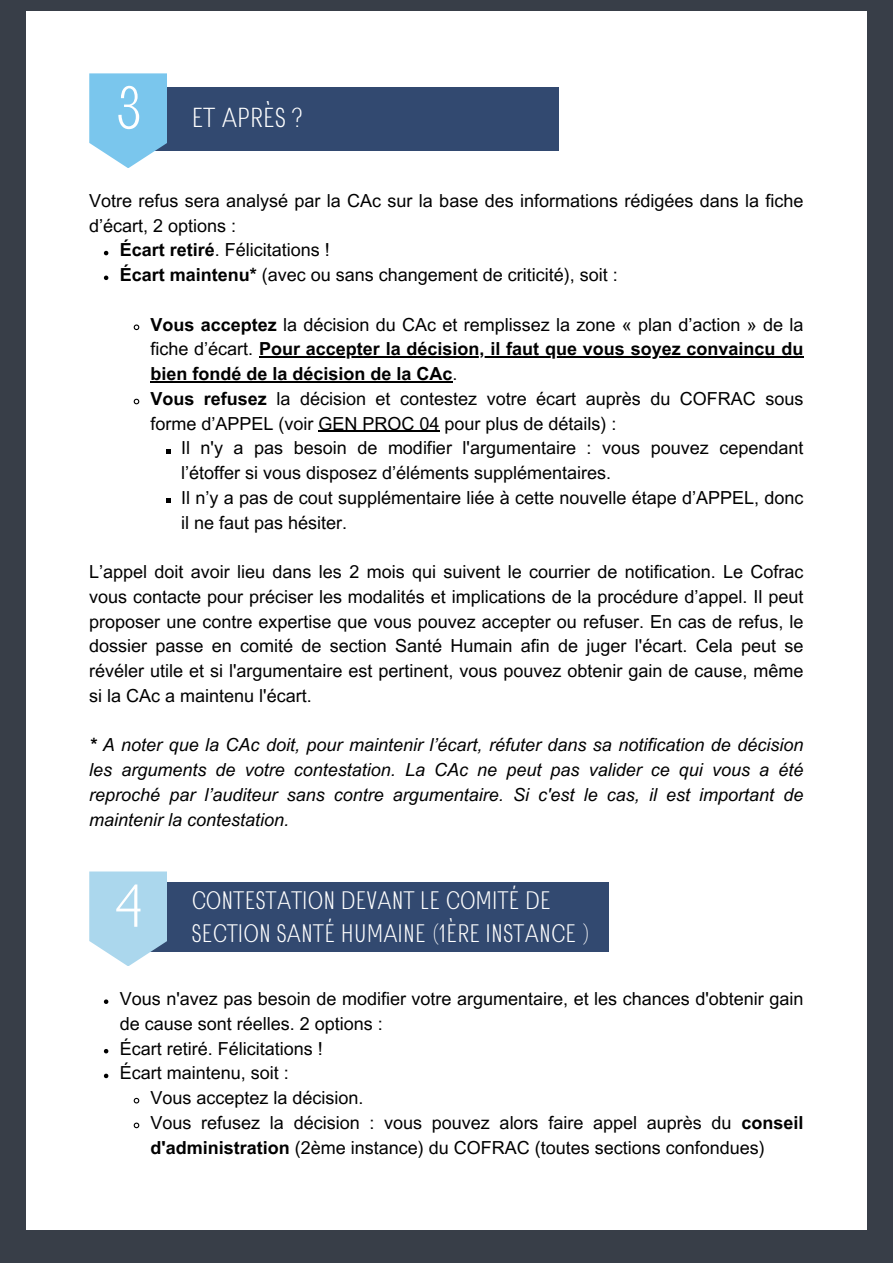
<style>
.page{position:relative;width:893px;height:1264px;background:#fff}
.page>*{position:absolute;margin:0;border:0;box-sizing:border-box;transform-origin:0 0}
.t1{font:300 57.75px "Brendon";color:#fff}
.t2{font:300 26.25px "Brendon";color:#fff}
.t3{font:300 24.15px/33px "Brendon";color:#fff}
.t4{font:18px/24.8px "Arial MT Pro";color:#000}
.t5{font:italic 18px/24.8px "Arial MT Pro";color:#000;text-align:justify}
.t6{font:700 18px/24.8px "Arial MT Pro";color:#000;text-align:justify}
.s1{font-weight:700}
.s2{font-weight:400}
</style>
<div class="page">
<div style="left:0;top:0;width:892px;height:1262px;background:#383e48"></div>
<div style="left:26px;top:11px;width:840px;height:1218px;background:#fff"></div>
<svg style="left:104px;top:251px;width:4px;height:4px"></svg>
<svg style="left:104px;top:275px;width:4px;height:5px"></svg>
<svg style="left:133px;top:324px;width:7px;height:7px"></svg>
<hr style="left:259px;top:356px;width:544px;height:1px;background:#000">
<hr style="left:150px;top:381px;width:302px;height:1px;background:#000">
<svg style="left:133px;top:398px;width:7px;height:7px"></svg>
<hr style="left:318px;top:431px;width:121px;height:1px;background:#000">
<svg style="left:166px;top:449px;width:4px;height:4px"></svg>
<svg style="left:166px;top:498px;width:4px;height:4px"></svg>
<div style="left:128px;top:87px;width:431px;height:63px;background:#324970"></div>
<svg style="left:89px;top:73px;width:78px;height:95px;background:#8accee"></svg>
<div style="left:128px;top:882px;width:481px;height:70px;background:#324970"></div>
<svg style="left:89px;top:871px;width:78px;height:95px;background:#b4daed"></svg>
<svg style="left:104px;top:999px;width:4px;height:4px"></svg>
<svg style="left:104px;top:1049px;width:4px;height:4px"></svg>
<svg style="left:104px;top:1073px;width:4px;height:5px"></svg>
<svg style="left:133px;top:1097px;width:7px;height:7px"></svg>
<svg style="left:133px;top:1122px;width:7px;height:7px"></svg>
<p class="t1" style="left:115px;top:74px;width:28px">3</p>
<p class="t2" style="left:191px;top:102px;width:113px">ET APRÈS ?</p>
<p class="t4" style="left:89px;top:190px;width:715px">Votre refus sera analysé par la CAc sur la base des informations rédigées dans la fiche d’écart, 2 options :</p>
<p class="t4" style="left:120px;top:240px;width:211px"><span class="s1">Écart retiré</span>. Félicitations !</p>
<p class="t4" style="left:120px;top:265px;width:499px"><span class="s1">Écart maintenu*</span> (avec ou sans changement de criticité), soit :</p>
<p class="t6" style="left:150px;top:314px;width:654px">Vous acceptez <span class="s2">la décision du CAc et remplissez la zone « plan d’action » de la fiche d’écart.</span> Pour accepter la décision, il faut que vous soyez convaincu du bien fondé de la décision de la CAc<span class="s2">.</span></p>
<p class="t4" style="left:150px;top:388px;width:654px"><span class="s1">Vous refusez</span> la décision et contestez votre écart auprès du COFRAC sous forme d’APPEL (voir GEN PROC 04 pour plus de détails) :</p>
<p class="t4" style="left:181px;top:438px;width:623px">Il n'y a pas besoin de modifier l'argumentaire : vous pouvez cependant l’étoffer si vous disposez d’éléments supplémentaires.</p>
<p class="t4" style="left:181px;top:487px;width:623px">Il n’y a pas de cout supplémentaire liée à cette nouvelle étape d’APPEL, donc il ne faut pas hésiter.</p>
<p class="t4" style="left:89px;top:561px;width:715px;text-align:justify">L’appel doit avoir lieu dans les 2 mois qui suivent le courrier de notification. Le Cofrac vous contacte pour préciser les modalités et implications de la procédure d’appel. Il peut proposer une contre expertise que vous pouvez accepter ou refuser. En cas de refus, le dossier passe en comité de section Santé Humain afin de juger l'écart. Cela peut se révéler utile et si l'argumentaire est pertinent, vous pouvez obtenir gain de cause, même si la CAc a maintenu l'écart.</p>
<p class="t5" style="left:89px;top:734px;width:715px"><span class="s1">*</span> A noter que la CAc doit, pour maintenir l’écart, réfuter dans sa notification de décision les arguments de votre contestation. La CAc ne peut pas valider ce qui vous a été reproché par l’auditeur sans contre argumentaire. Si c'est le cas, il est important de maintenir la contestation.</p>
<p class="t1" style="left:115px;top:871px;width:28px">4</p>
<p class="t3" style="left:191px;top:884px;width:393px">CONTESTATION DEVANT LE COMITÉ DE<br>SECTION SANTÉ HUMAINE (1ÈRE INSTANCE)</p>
<p class="t4" style="left:120px;top:988px;width:685px">Vous n'avez pas besoin de modifier votre argumentaire, et les chances d'obtenir gain de cause sont réelles. 2 options :</p>
<p class="t4" style="left:120px;top:1038px;width:204px">Écart retiré. Félicitations !</p>
<p class="t4" style="left:120px;top:1062px;width:170px">Écart maintenu, soit :</p>
<p class="t4" style="left:150px;top:1087px;width:214px">Vous acceptez la décision.</p>
<p class="t4" style="left:150px;top:1112px;width:654px">Vous refusez la décision : vous pouvez alors faire appel auprès du <span class="s1">conseil d'administration</span> (2ème instance) du COFRAC (toutes sections confondues)</p>
</div>
